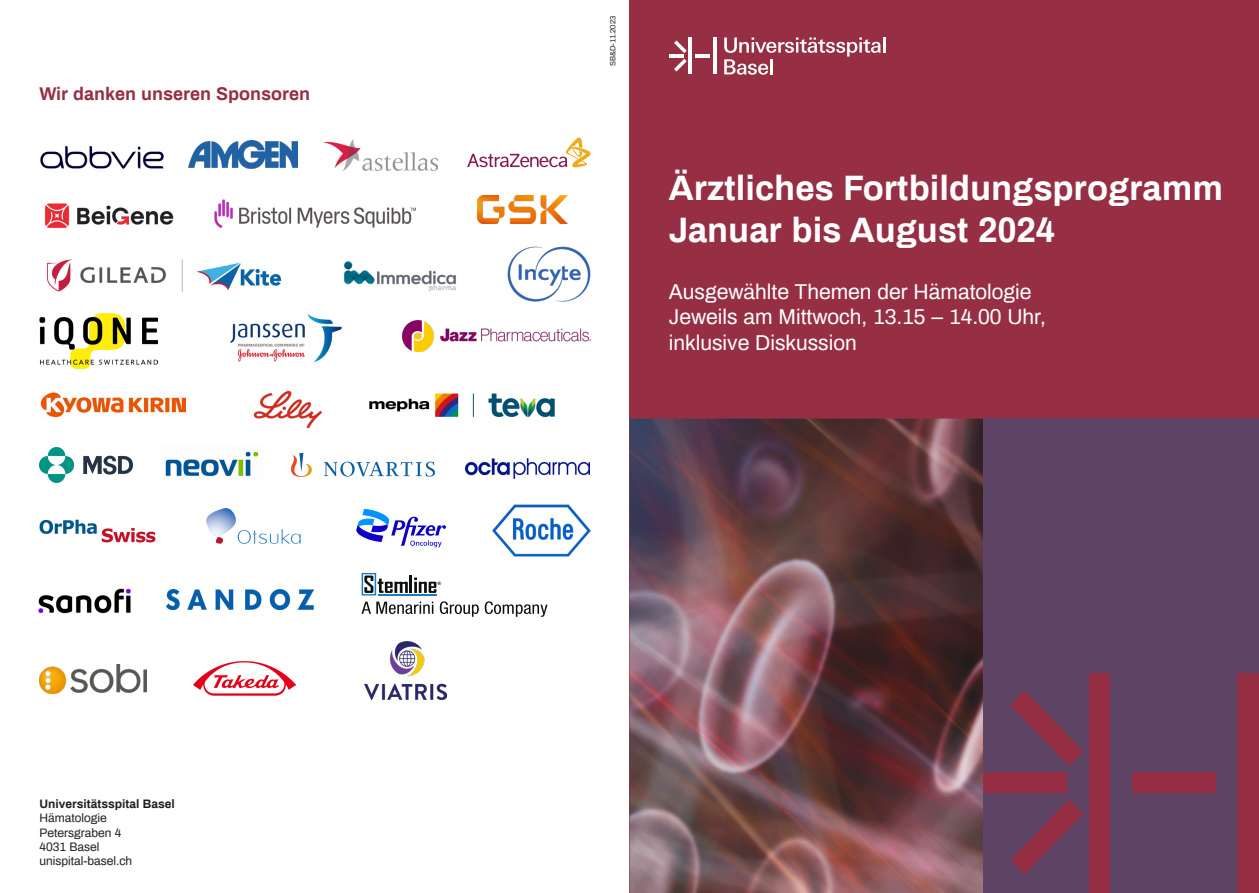
<style>
.page{position:relative;width:1259px;height:893px;background:#fff}
.page>*{position:absolute;margin:0;border:0;box-sizing:border-box;transform-origin:0 0}
.t1{font:700 34.5px "Archivo";color:#fff}
.t2{font:21px "Archivo";color:#fff}
.t3{font:700 18px "Archivo";color:#972f44}
.t4{font:12px "Archivo";color:#231f20}
.t5{font:700 12px "Archivo";color:#231f20}
.t6{font:7.5px "Archivo";color:#231f20}
</style>
<div class="page">
<div style="left:629px;top:0;width:630px;height:893px;background:#972f44"></div>
<img style="left:629px;top:419px;width:354px;height:474px">
<hr style="left:688px;top:38px;width:3px;height:36px;background:#fff">
<hr style="left:714px;top:38px;width:3px;height:36px;background:#fff">
<hr style="left:695px;top:54px;width:15px;height:4px;background:#fff">
<hr style="left:669px;top:54px;width:15px;height:4px;background:#fff">
<svg style="left:674px;top:40px;width:13px;height:13px"></svg>
<svg style="left:674px;top:59px;width:13px;height:12px"></svg>
<svg style="left:724px;top:38px;width:161px;height:37px"></svg>
<div style="left:983px;top:419px;width:276px;height:474px;background:#5f4565"></div>
<div style="left:1089px;top:673px;width:20px;height:220px;background:#972f44"></div>
<div style="left:1238px;top:673px;width:21px;height:220px;background:#972f44"></div>
<div style="left:1132px;top:772px;width:83px;height:21px;background:#972f44"></div>
<div style="left:983px;top:772px;width:83px;height:21px;background:#972f44"></div>
<svg style="left:1010px;top:691px;width:73px;height:75px"></svg>
<svg style="left:1010px;top:799px;width:73px;height:75px"></svg>
<img style="left:40px;top:145px;width:124px;height:24px">
<img style="left:188px;top:141px;width:109px;height:28px">
<img style="left:323px;top:140px;width:115px;height:31px">
<img style="left:44px;top:203px;width:130px;height:25px">
<img style="left:47px;top:259px;width:235px;height:33px">
<img style="left:477px;top:196px;width:90px;height:27px">
<img style="left:507px;top:246px;width:83px;height:56px">
<img style="left:230px;top:314px;width:112px;height:48px">
<img style="left:402px;top:320px;width:188px;height:31px">
<img style="left:40px;top:393px;width:146px;height:25px">
<img style="left:39px;top:447px;width:94px;height:35px">
<img style="left:165px;top:451px;width:94px;height:26px">
<img style="left:465px;top:458px;width:125px;height:21px">
<img style="left:39px;top:519px;width:117px;height:24px">
<img style="left:356px;top:508px;width:90px;height:40px">
<img style="left:493px;top:504px;width:98px;height:53px">
<img style="left:166px;top:590px;width:148px;height:19px">
<img style="left:38px;top:588px;width:93px;height:26px">
<img style="left:39px;top:664px;width:108px;height:30px">
<img style="left:193px;top:661px;width:102px;height:35px">
<img style="left:214px;top:200px;width:201px;height:28px">
<img style="left:292px;top:453px;width:143px;height:24px">
<svg style="left:467px;top:137px;width:124px;height:31px"></svg>
<img style="left:254px;top:391px;width:68px;height:38px">
<img style="left:344px;top:261px;width:112px;height:31px">
<img style="left:39px;top:314px;width:118px;height:54px">
<img style="left:364px;top:642px;width:82px;height:57px">
<svg style="left:216px;top:529px;width:84px;height:15px"></svg>
<img style="left:206px;top:508px;width:30px;height:28px">
<svg style="left:361px;top:602px;width:72px;height:12px"></svg>
<svg style="left:440px;top:601px;width:39px;height:16px"></svg>
<svg style="left:485px;top:601px;width:62px;height:16px"></svg>
<svg style="left:361px;top:573px;width:80px;height:22px"></svg>
<img style="left:369px;top:393px;width:186px;height:25px">
<p class="t3" style="left:39px;top:80px;width:272px">Wir danken unseren Sponsoren</p>
<p class="t5" style="left:39px;top:795px;width:137px">Universitätsspital Basel</p>
<p class="t4" style="left:39px;top:809px;width:69px">Hämatologie</p>
<p class="t4" style="left:39px;top:824px;width:84px">Petersgraben 4</p>
<p class="t4" style="left:39px;top:838px;width:62px">4031 Basel</p>
<p class="t4" style="left:39px;top:852px;width:94px">unispital-basel.ch</p>
<p class="t6" style="left:607px;top:66px;width:52px;rotate:-90deg">SB&amp;D-11.2023</p>
<p class="t1" style="left:669px;top:163px;width:556px">Ärztliches Fortbildungsprogramm</p>
<p class="t1" style="left:669px;top:204px;width:388px">Januar bis August 2024</p>
<p class="t2" style="left:669px;top:276px;width:364px">Ausgewählte Themen der Hämatologie</p>
<p class="t2" style="left:669px;top:302px;width:378px">Jeweils am Mittwoch, 13.15 – 14.00 Uhr,</p>
<p class="t2" style="left:669px;top:327px;width:189px">inklusive Diskussion</p>
</div>
